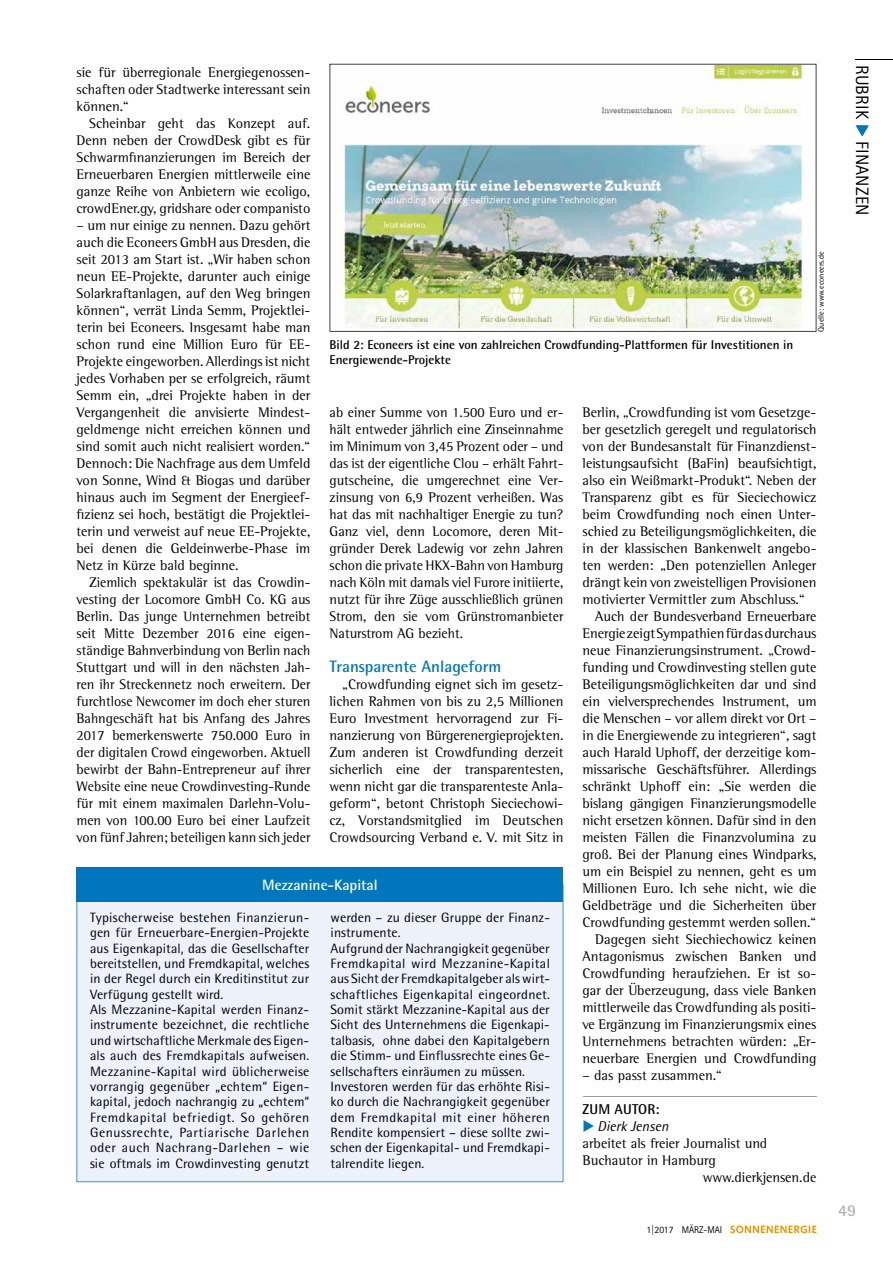
<style>
.page{position:relative;width:893px;height:1263px;background:#fff}
.page>*{position:absolute;margin:0;border:0;box-sizing:border-box;transform-origin:0 0}
.t1{font:18px "Rotis Sans Serif Std";letter-spacing:.01em;color:#000}
.t2{font:700 16.5px "Rotis Semi Sans Std";color:#0076bd}
.t3{font:700 16.5px "Rotis Semi Sans Std";color:#b1b3b4}
.t4{font:700 15px "Rotis Semi Sans Std";color:#fff}
.t5{font:14.25px/17px "Rotis Semi Serif Std";color:#000;text-align:justify}
.t6{font:italic 14.25px "Rotis Semi Sans Std";color:#000}
.t7{font:700 14.25px "Rotis Semi Sans Std";letter-spacing:.01em;color:#000}
.t8{font:13.5px/15.5px "Rotis Semi Sans Std";letter-spacing:.005em;color:#000}
.t9{font:700 12.75px/15px "Rotis Semi Sans Std";color:#000}
.t10{font:9.75px "Rotis Sans Serif Std";color:#000}
.t11{font:8.25px "Rotis Semi Sans Std";color:#000}
.s1{color:#0076bd}
</style>
<div class="page">
<svg style="left:730px;top:1225px;width:86px;height:8px"></svg>
<hr style="left:855px;top:59px;width:38px;height:1px;background:#000">
<svg style="left:856px;top:125px;width:13px;height:12px"></svg>
<hr style="left:583px;top:1096px;width:233px;height:1px;background:#9c9d9f">
<div style="left:77px;top:901px;width:486px;height:281px;background:#ecf1fa"></div>
<div style="left:77px;top:867px;width:486px;height:34px;background:#0076bd"></div>
<img style="left:330px;top:64px;width:486px;height:268px">
<p class="t5" style="left:77px;top:63px;width:235px">sie für überregionale Energiegenossen&shy;schaften oder Stadtwerke interessant sein können.“</p>
<p class="t5" style="left:77px;top:114px;width:235px;text-indent:13px">Scheinbar geht das Konzept auf.<br>Denn neben der CrowdDesk gibt es für Schwarmfinanzierungen im Bereich der Erneuerbaren Energien mittlerweile eine ganze Reihe von Anbietern wie ecoligo, crowdEner.gy, gridshare oder companisto</p>
<p class="t5" style="left:77px;top:216px;width:235px">– um nur einige zu nennen. Dazu gehört auch die Econeers GmbH aus Dresden, die seit 2013 am Start ist. „Wir haben schon neun EE-Projekte, darunter auch einige Solarkraftanlagen, auf den Weg bringen können“, verrät Linda Semm, Projektlei&shy;terin bei Econeers. Insgesamt habe man schon rund eine Million Euro für EE-Projekte eingeworben. Allerdings ist nicht jedes Vorhaben per se erfolgreich, räumt Semm ein, „drei Projekte haben in der Vergangenheit die anvisierte Mindest&shy;geldmenge nicht erreichen können und sind somit auch nicht realisiert worden.“ Dennoch: Die Nachfrage aus dem Umfeld von Sonne, Wind &amp; Biogas und darüber hinaus auch im Segment der Energieef&shy;fizienz sei hoch, bestätigt die Projektlei&shy;terin und verweist auf neue EE-Projekte, bei denen die Geldeinwerbe-Phase im Netz in Kürze bald beginne.</p>
<p class="t5" style="left:77px;top:573px;width:235px;text-indent:13px">Ziemlich spektakulär ist das Crowdin&shy;vesting der Locomore GmbH Co. KG aus Berlin. Das junge Unternehmen betreibt seit Mitte Dezember 2016 eine eigen&shy;ständige Bahnverbindung von Berlin nach Stuttgart und will in den nächsten Jah&shy;ren ihr Streckennetz noch erweitern. Der furchtlose Newcomer im doch eher sturen Bahngeschäft hat bis Anfang des Jahres 2017 bemerkenswerte 750.000 Euro in der digitalen Crowd eingeworben. Aktuell bewirbt der Bahn-Entrepreneur auf ihrer Website eine neue Crowdinvesting-Runde für mit einem maximalen Darlehn-Volu&shy;men von 100.00 Euro bei einer Laufzeit von fünf Jahren; beteiligen kann sich jeder</p>
<p class="t11" style="left:816px;top:332px;width:82px;rotate:-90deg">Quelle: www.econeers.de</p>
<p class="t9" style="left:330px;top:337px;width:465px">Bild 2: Econeers ist eine von zahlreichen Crowdfunding-Plattformen für Investitionen in<br>Energiewende-Projekte</p>
<p class="t5" style="left:583px;top:403px;width:235px">Berlin, „Crowdfunding ist vom Gesetzge-</p>
<p class="t5" style="left:583px;top:420px;width:235px">ber gesetzlich geregelt und regulatorisch</p>
<p class="t5" style="left:583px;top:437px;width:235px">von der Bundesanstalt für Finanzdienst-</p>
<p class="t5" style="left:583px;top:454px;width:235px">leistungsaufsicht (BaFin) beaufsichtigt,</p>
<p class="t5" style="left:583px;top:471px;width:235px">also ein Weißmarkt-Produkt“. Neben der</p>
<p class="t5" style="left:583px;top:488px;width:235px">Transparenz gibt es für Sieciechowicz</p>
<p class="t5" style="left:583px;top:505px;width:235px">beim Crowdfunding noch einen Unter-</p>
<p class="t5" style="left:583px;top:522px;width:235px">schied zu Beteiligungsmöglichkeiten, die</p>
<p class="t5" style="left:583px;top:540px;width:235px">in der klassischen Bankenwelt angebo-</p>
<p class="t5" style="left:583px;top:557px;width:235px">ten werden: „Den potenziellen Anleger</p>
<p class="t5" style="left:583px;top:574px;width:235px">drängt kein von zweistelligen Provisionen</p>
<p class="t5" style="left:583px;top:591px;width:224px">motivierter Vermittler zum Abschluss.“</p>
<p class="t5" style="left:595px;top:608px;width:223px">Auch der Bundesverband Erneuerbare</p>
<p class="t5" style="left:583px;top:625px;width:235px">Energie zeigt Sympathien für das durchaus</p>
<p class="t5" style="left:583px;top:642px;width:235px">neue Finanzierungsinstrument. „Crowd-</p>
<p class="t5" style="left:583px;top:659px;width:235px">funding und Crowdinvesting stellen gute</p>
<p class="t5" style="left:583px;top:676px;width:235px">Beteiligungsmöglichkeiten dar und sind</p>
<p class="t5" style="left:583px;top:693px;width:235px">ein vielversprechendes Instrument, um</p>
<p class="t5" style="left:583px;top:710px;width:235px">die Menschen – vor allem direkt vor Ort –</p>
<p class="t5" style="left:583px;top:727px;width:235px">in die Energiewende zu integrieren“, sagt</p>
<p class="t5" style="left:583px;top:744px;width:235px">auch Harald Uphoff, der derzeitige kom-</p>
<p class="t5" style="left:583px;top:761px;width:235px">missarische Geschäftsführer. Allerdings</p>
<p class="t5" style="left:583px;top:778px;width:235px">schränkt Uphoff ein: „Sie werden die</p>
<p class="t5" style="left:583px;top:795px;width:235px">bislang gängigen Finanzierungsmodelle</p>
<p class="t5" style="left:583px;top:812px;width:235px">nicht ersetzen können. Dafür sind in den</p>
<p class="t5" style="left:583px;top:829px;width:235px">meisten Fällen die Finanzvolumina zu</p>
<p class="t5" style="left:583px;top:846px;width:235px">groß. Bei der Planung eines Windparks,</p>
<p class="t5" style="left:583px;top:863px;width:235px">um ein Beispiel zu nennen, geht es um</p>
<p class="t5" style="left:583px;top:880px;width:235px">Millionen Euro. Ich sehe nicht, wie die</p>
<p class="t5" style="left:583px;top:897px;width:235px">Geldbeträge und die Sicherheiten über</p>
<p class="t5" style="left:583px;top:914px;width:235px">Crowdfunding gestemmt werden sollen.“</p>
<p class="t5" style="left:595px;top:931px;width:223px">Dagegen sieht Siechiechowicz keinen</p>
<p class="t5" style="left:583px;top:948px;width:235px">Antagonismus zwischen Banken und</p>
<p class="t5" style="left:583px;top:965px;width:235px">Crowdfunding heraufziehen. Er ist so-</p>
<p class="t5" style="left:583px;top:982px;width:235px">gar der Überzeugung, dass viele Banken</p>
<p class="t5" style="left:583px;top:999px;width:235px">mittlerweile das Crowdfunding als positi-</p>
<p class="t5" style="left:583px;top:1016px;width:235px">ve Ergänzung im Finanzierungsmix eines</p>
<p class="t5" style="left:583px;top:1033px;width:235px">Unternehmens betrachten würden: „Er-</p>
<p class="t5" style="left:583px;top:1050px;width:235px">neuerbare Energien und Crowdfunding</p>
<p class="t5" style="left:583px;top:1067px;width:141px">– das passt zusammen.“</p>
<p class="t7" style="left:583px;top:1101px;width:78px">ZUM AUTOR:</p>
<p class="t6" style="left:583px;top:1118px;width:87px"><span class="s1">◆</span> Dierk Jensen</p>
<p class="t5" style="left:583px;top:1135px;width:186px">arbeitet als freier Journalist und</p>
<p class="t5" style="left:583px;top:1152px;width:135px">Buchautor in Hamburg</p>
<p class="t5" style="left:703px;top:1169px;width:115px">www.dierkjensen.de</p>
<p class="t5" style="left:330px;top:403px;width:235px">ab einer Summe von 1.500 Euro und er&shy;hält entweder jährlich eine Zinseinnahme im Minimum von 3,45 Prozent oder – und das ist der eigentliche Clou – erhält Fahrt&shy;gutscheine, die umgerechnet eine Ver&shy;zinsung von 6,9 Prozent verheißen. Was hat das mit nachhaltiger Energie zu tun?<br>Ganz viel, denn Locomore, deren Mit&shy;gründer Derek Ladewig vor zehn Jahren schon die private HKX-Bahn von Hamburg nach Köln mit damals viel Furore initiierte, nutzt für ihre Züge ausschließlich grünen Strom, den sie vom Grünstromanbieter Naturstrom AG bezieht.</p>
<p class="t2" style="left:330px;top:656px;width:173px">Transparente Anlageform</p>
<p class="t5" style="left:330px;top:676px;width:235px;text-indent:13px">„Crowdfunding eignet sich im gesetz&shy;lichen Rahmen von bis zu 2,5 Millionen Euro Investment hervorragend zur Fi&shy;nanzierung von Bürgerenergieprojekten.<br>Zum anderen ist Crowdfunding derzeit sicherlich eine der transparentesten, wenn nicht gar die transparenteste Anla&shy;geform“, betont Christoph Sieciechowi&shy;cz, Vorstandsmitglied im Deutschen Crowdsourcing Verband e. V. mit Sitz in</p>
<p class="t4" style="left:262px;top:875px;width:117px">Mezzanine-Kapital</p>
<p class="t8" style="left:90px;top:909px;width:221px">Typischerweise bestehen Finanzierun&shy;gen für Erneuerbare-Energien-Projekte aus Eigenkapital, das die Gesellschafter bereitstellen, und Fremdkapital, welches in der Regel durch ein Kreditinstitut zur Verfügung gestellt wird.<br>Als Mezzanine-Kapital werden Finanz&shy;instrumente bezeichnet, die rechtliche und wirtschaftliche Merkmale des Eigen&shy;als auch des Fremdkapitals aufweisen.<br>Mezzanine-Kapital wird üblicherweise vorrangig gegenüber „echtem“ Eigen&shy;kapital, jedoch nachrangig zu „echtem“ Fremdkapital befriedigt. So gehören Genussrechte, Partiarische Darlehen oder auch Nachrang-Darlehen – wie sie oftmals im Crowdinvesting genutzt</p>
<p class="t8" style="left:331px;top:909px;width:221px">werden – zu dieser Gruppe der Finanz&shy;instrumente.<br>Aufgrund der Nachrangigkeit gegenüber Fremdkapital wird Mezzanine-Kapital aus Sicht der Fremdkapitalgeber als wirt&shy;schaftliches Eigenkapital eingeordnet.<br>Somit stärkt Mezzanine-Kapital aus der Sicht des Unternehmens die Eigenkapi&shy;talbasis, ohne dabei den Kapitalgebern die Stimm- und Einflussrechte eines Ge&shy;sellschafters einräumen zu müssen.<br>Investoren werden für das erhöhte Risi&shy;ko durch die Nachrangigkeit gegenüber dem Fremdkapital mit einer höheren Rendite kompensiert – diese sollte zwi&shy;schen der Eigenkapital- und Fremdkapi&shy;talrendite liegen.</p>
<p class="t10" style="left:646px;top:1223px;width:77px">1|2017 MÄRZ-MAI</p>
<p class="t1" style="left:873px;top:65px;width:153px;rotate:90deg">RUBRIK <span class="s1">◆</span> FINANZEN</p>
<p class="t3" style="left:838px;top:1200px;width:19px">49</p>
</div>
